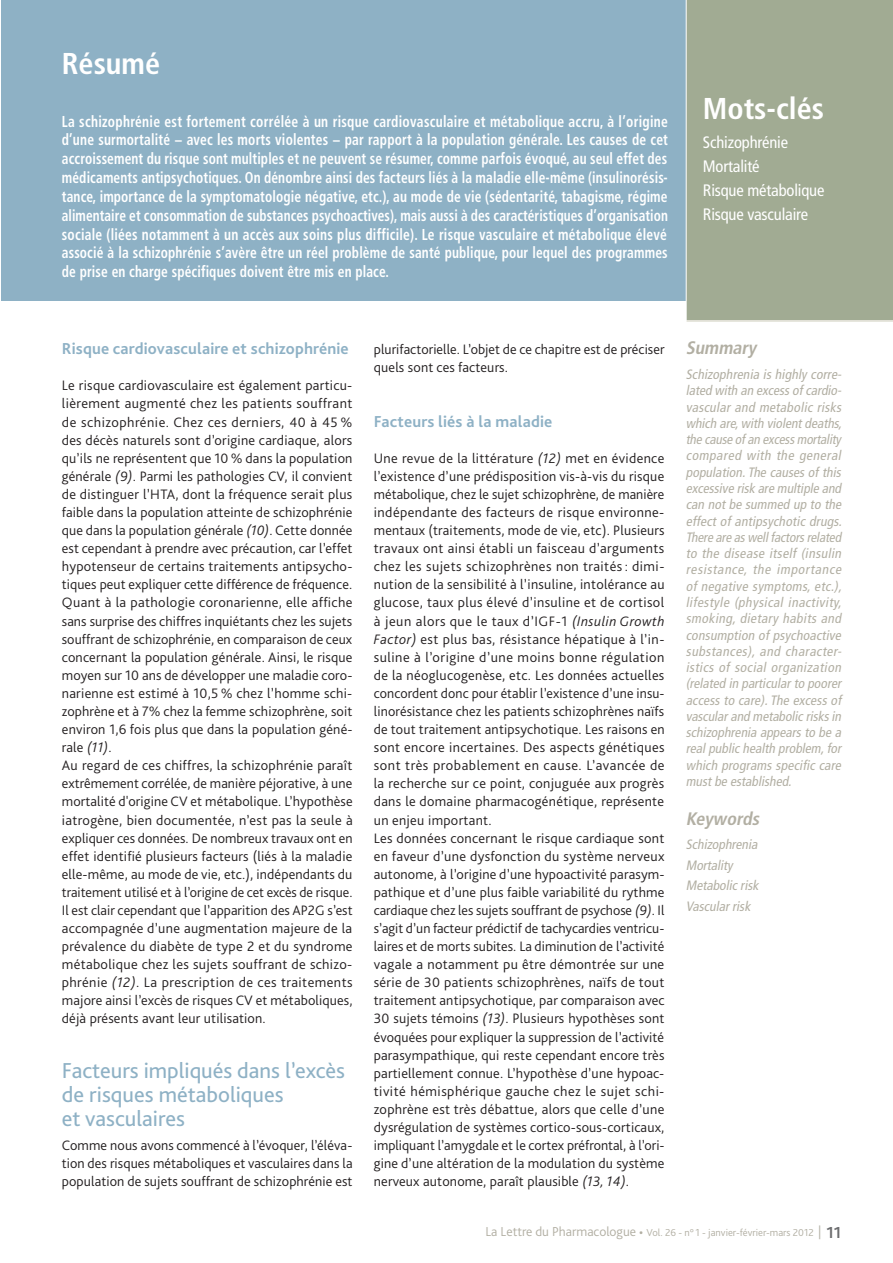
<style>
.page{position:relative;width:893px;height:1263px;background:#fff}
.page>*{position:absolute;margin:0;border:0;box-sizing:border-box;transform-origin:0 0}
.t1{font:700 condensed 30.15px "Frutiger LT Std";color:#fff}
.t2{font:22.65px/24.2px "Bliss Pro";color:#8eb1c5}
.t3{font:italic 700 condensed 18.15px "Frutiger LT Std";color:#b2afa3}
.t4{font:700 16.65px "Bliss Pro";letter-spacing:.01em;color:#8eb1c5}
.t5{font:condensed 16.65px/24.2px "Frutiger LT Std";letter-spacing:-.01em;color:#fff}
.t6{font:700 condensed 15.9px/18.9px "Frutiger LT Std";letter-spacing:.01em;color:#fff;text-align:justify;scale:.86 1}
.t7{font:300 14.25px/18.1px "Bliss Pro";letter-spacing:.01em;color:#231f20}
.t8{font:italic condensed 13.5px/16.4px "Frutiger LT Std";letter-spacing:.015em;color:#b2afa3}
.t9{font:300 10.5px "Bliss Pro";color:#b2afa3}
.s1{font-style:italic}
.s2{font-size:13.5px}
.s3{font-weight:700;font-size:16.65px;color:#6d6e70}
</style>
<div class="page">
<div style="left:1px;top:0;width:891px;height:300px;background:#8eb1c5"></div>
<div style="left:686px;top:0;width:206px;height:320px;background:#a1ab93"></div>
<hr style="left:686px;top:320px;width:206px;height:2px;background:#dddcd0">
<h1 class="t1" style="left:62px;top:51px;width:100px">Résumé</h1>
<p class="t6" style="left:62px;top:113px;width:706px">La schizophrénie est fortement corrélée à un risque cardiovasculaire et métabolique accru, à l’origine d’une surmortalité − avec les morts violentes − par rapport à la population générale. Les causes de cet accroissement du risque sont multiples et ne peuvent se résumer, comme parfois évoqué, au seul effet des médicaments antipsychotiques. On dénombre ainsi des facteurs liés à la maladie elle-même (insulinorésis&shy;tance, importance de la symptomatologie négative, etc.), au mode de vie (sédentarité, tabagisme, régime alimentaire et consommation de substances psychoactives), mais aussi à des caractéristiques d’organisation sociale (liées notamment à un accès aux soins plus difficile). Le risque vasculaire et métabolique élevé associé à la schizophrénie s’avère être un réel problème de santé publique, pour lequel des programmes de prise en charge spécifiques doivent être mis en place.</p>
<h1 class="t1" style="left:703px;top:96px;width:123px">Mots-clés</h1>
<p class="t5" style="left:703px;top:131px;width:123px">Schizophrénie<br>Mortalité<br>Risque métabolique<br>Risque vasculaire</p>
<p class="t4" style="left:62px;top:342px;width:288px">Risque cardiovasculaire et schizophrénie</p>
<p class="t7" style="left:62px;top:378px;width:292px">Le risque cardiovasculaire est également particu&shy;lièrement augmenté chez les patients souffrant de schizophrénie. Chez ces derniers, 40 à 45 % des décès naturels sont d’origine cardiaque, alors qu’ils ne représentent que 10 % dans la population générale <span class="s1">(9)</span>. Parmi les pathologies CV, il convient de distinguer l’HTA, dont la fréquence serait plus faible dans la population atteinte de schizophrénie que dans la population générale <span class="s1">(10)</span>. Cette donnée est cependant à prendre avec précaution, car l’effet hypotenseur de certains traitements antipsycho&shy;tiques peut expliquer cette différence de fréquence.<br>Quant à la pathologie coronarienne, elle affiche sans surprise des chiffres inquiétants chez les sujets souffrant de schizophrénie, en comparaison de ceux concernant la population générale. Ainsi, le risque moyen sur 10 ans de développer une maladie coro&shy;narienne est estimé à 10,5 % chez l’homme schi&shy;zophrène et à 7% chez la femme schizophrène, soit environ 1,6 fois plus que dans la population géné&shy;rale <span class="s1">(11)</span>.<br>Au regard de ces chiffres, la schizophrénie paraît extrêmement corrélée, de manière péjorative, à une mortalité d'origine CV et métabolique. L’hypothèse iatrogène, bien documentée, n’est pas la seule à expliquer ces données. De nombreux travaux ont en effet identifié plusieurs facteurs (liés à la maladie elle-même, au mode de vie, etc.), indépendants du traitement utilisé et à l’origine de cet excès de risque.<br>Il est clair cependant que l’apparition des AP2G s’est accompagnée d’une augmentation majeure de la prévalence du diabète de type 2 et du syndrome métabolique chez les sujets souffrant de schizo&shy;phrénie <span class="s1">(12)</span>. La prescription de ces traitements majore ainsi l’excès de risques CV et métaboliques, déjà présents avant leur utilisation.</p>
<h2 class="t2" style="left:62px;top:1060px;width:285px">Facteurs impliqués dans l’excès de risques métaboliques<br>et vasculaires</h2>
<p class="t7" style="left:62px;top:1138px;width:292px;text-align:justify">Comme nous avons commencé à l’évoquer, l’éléva&shy;tion des risques métaboliques et vasculaires dans la population de sujets souffrant de schizophrénie est</p>
<p class="t7" style="left:374px;top:342px;width:292px">plurifactorielle. L’objet de ce chapitre est de préciser quels sont ces facteurs.</p>
<p class="t4" style="left:374px;top:415px;width:180px">Facteurs liés à la maladie</p>
<p class="t7" style="left:374px;top:450px;width:292px">Une revue de la littérature <span class="s1">(12)</span> met en évidence l’existence d’une prédisposition vis-à-vis du risque métabolique, chez le sujet schizophrène, de manière indépendante des facteurs de risque environne&shy;mentaux (traitements, mode de vie, etc). Plusieurs travaux ont ainsi établi un faisceau d’arguments chez les sujets schizophrènes non traités : dimi&shy;nution de la sensibilité à l’insuline, intolérance au glucose, taux plus élevé d’insuline et de cortisol à jeun alors que le taux d’IGF-1 <span class="s1">(Insulin Growth Factor)</span> est plus bas, résistance hépatique à l’in&shy;suline à l’origine d’une moins bonne régulation de la néoglucogenèse, etc. Les données actuelles concordent donc pour établir l’existence d’une insu&shy;linorésistance chez les patients schizophrènes naïfs de tout traitement antipsychotique. Les raisons en sont encore incertaines. Des aspects génétiques sont très probablement en cause. L’avancée de la recherche sur ce point, conjuguée aux progrès dans le domaine pharmacogénétique, représente un enjeu important.<br>Les données concernant le risque cardiaque sont en faveur d’une dysfonction du système nerveux autonome, à l’origine d’une hypoactivité parasym&shy;pathique et d’une plus faible variabilité du rythme cardiaque chez les sujets souffrant de psychose <span class="s1">(9)</span>. Il s’agit d’un facteur prédictif de tachycardies ventricu&shy;laires et de morts subites. La diminution de l’activité vagale a notamment pu être démontrée sur une série de 30 patients schizophrènes, naïfs de tout traitement antipsychotique, par comparaison avec 30 sujets témoins <span class="s1">(13)</span>. Plusieurs hypothèses sont évoquées pour expliquer la suppression de l’activité parasympathique, qui reste cependant encore très partiellement connue. L’hypothèse d’une hypoac&shy;tivité hémisphérique gauche chez le sujet schi&shy;zophrène est très débattue, alors que celle d’une dysrégulation de systèmes cortico-sous-corticaux, impliquant l’amygdale et le cortex préfrontal, à l’ori&shy;gine d’une altération de la modulation du système nerveux autonome, paraît plausible <span class="s1">(13, 14)</span>.</p>
<p class="t3" style="left:686px;top:340px;width:72px">Summary</p>
<p class="t8" style="left:686px;top:367px;width:160px">Schizophrenia is highly corre&shy;lated with an excess of cardio&shy;vascular and metabolic risks which are,with violentdeaths, the cause of an excess mortality compared with the general population.The causes of this excessive risk are multiple and can not be summed up to the effect of antipsychotic drugs.<br>There are as wellfactors related to the disease itself (insulin resistance, the importance of negative symptoms, etc.), lifestyle (physical inactivity, smoking, dietary habits and consumption of psychoactive substances), and character&shy;istics of social organization (related in particular to poorer access to care).The excess of vascularand metabolic risks in schizophrenia appears to be a real public health problem,for which programs specific care must be established.</p>
<p class="t3" style="left:686px;top:811px;width:78px">Keywords</p>
<p class="t8" style="left:686px;top:835px;width:76px;line-height:20.5px">Schizophrenia<br>Mortality<br>Metabolic risk<br>Vascular risk</p>
<p class="t9" style="left:485px;top:1228px;width:357px"><span class="s2">La Lettre du Pharmacologue</span> Vol. 26 - n° 1 - janvier-février-mars 2012 <span class="s2">|</span> <span class="s3">11</span></p>
</div>
